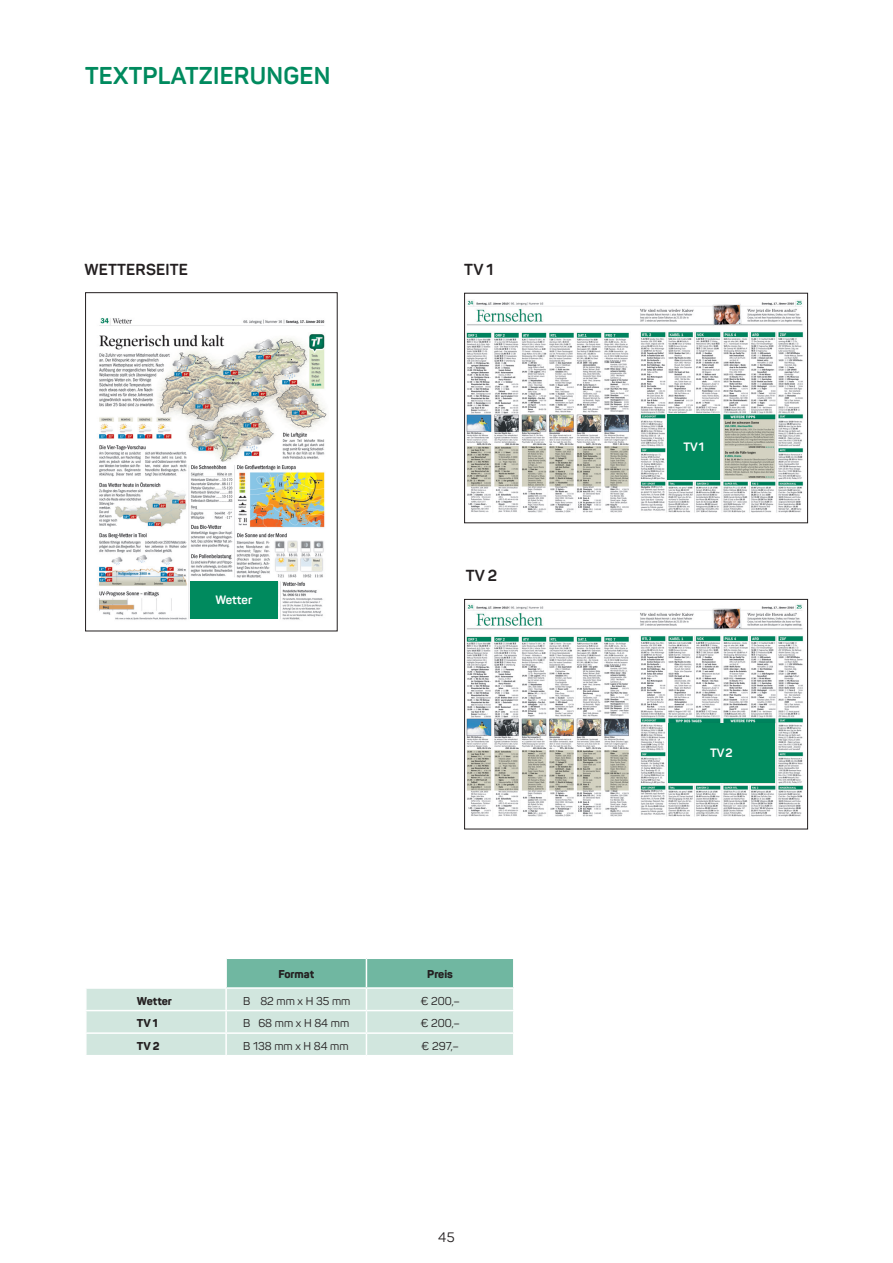
<style>
.page{position:relative;width:893px;height:1263px;background:#fff}
.page>*{position:absolute;margin:0;border:0;box-sizing:border-box;transform-origin:0 0}
.t1{font:700 24px "Panton";letter-spacing:.01em;color:#008a5e}
.t2{font:700 15.75px "Panton";letter-spacing:.01em;color:#231f20}
.t3{font:13.5px "Panton";color:#231f20}
.t4{font:700 12px "Panton";color:#fff}
.t5{font:11.25px "Panton";color:#231f20}
.t6{font:800 11.25px "Panton";color:#231f20}
</style>
<div class="page">
<div style="left:85px;top:292px;width:252px;height:339px;border:1px solid #231f20"></div>
<div style="left:86px;top:303px;width:242px;height:320px;background:#fff"></div>
<img style="left:99px;top:318px;width:228px;height:302px">
<div style="left:190px;top:581px;width:88px;height:38px;background:#008a5e"></div>
<div style="left:464px;top:599px;width:344px;height:230px;border:1px solid #231f20"></div>
<div style="left:467px;top:603px;width:338px;height:233px;background:#fff"></div>
<img style="left:467px;top:604px;width:337px;height:212px">
<div style="left:668px;top:723px;width:107px;height:60px;background:#008a5e"></div>
<div style="left:464px;top:293px;width:344px;height:230px;border:1px solid #231f20"></div>
<div style="left:467px;top:300px;width:338px;height:232px;background:#fff"></div>
<img style="left:467px;top:300px;width:337px;height:213px">
<div style="left:667px;top:414px;width:53px;height:65px;background:#008a5e"></div>
<svg style="left:86px;top:958px;width:428px;height:97px;background:#c3dfd6"></svg>
<hr style="left:85px;top:987px;width:141px;height:2px;background:#fff">
<hr style="left:226px;top:987px;width:140px;height:2px;background:#fff">
<hr style="left:85px;top:1010px;width:141px;height:1px;background:#fff">
<hr style="left:226px;top:1032px;width:140px;height:2px;background:#fff">
<hr style="left:226px;top:1010px;width:140px;height:1px;background:#fff">
<hr style="left:85px;top:1032px;width:141px;height:2px;background:#fff">
<hr style="left:366px;top:1010px;width:149px;height:1px;background:#fff">
<h1 class="t1" style="left:85px;top:61px;width:247px">TEXTPLATZIERUNGEN</h1>
<h2 class="t2" style="left:85px;top:259px;width:105px">WETTERSEITE</h2>
<p class="t4" style="left:215px;top:592px;width:38px">Wetter</p>
<h2 class="t2" style="left:464px;top:259px;width:31px">TV 1</h2>
<h2 class="t2" style="left:466px;top:565px;width:33px">TV 2</h2>
<p class="t6" style="left:278px;top:967px;width:37px">Format</p>
<p class="t6" style="left:427px;top:967px;width:27px">Preis</p>
<p class="t6" style="left:137px;top:993px;width:37px">Wetter</p>
<p class="t5" style="left:243px;top:994px;width:109px">B 82 mm x H 35 mm</p>
<p class="t5" style="left:420px;top:994px;width:41px">€ 200,–</p>
<p class="t6" style="left:137px;top:1016px;width:22px">TV 1</p>
<p class="t5" style="left:243px;top:1016px;width:108px">B 68 mm x H 84 mm</p>
<p class="t5" style="left:420px;top:1016px;width:41px">€ 200,–</p>
<p class="t6" style="left:137px;top:1038px;width:24px">TV 2</p>
<p class="t5" style="left:243px;top:1039px;width:107px">B 138 mm x H 84 mm</p>
<p class="t5" style="left:421px;top:1039px;width:39px">€ 297,–</p>
<p class="t3" style="left:438px;top:1229px;width:18px">45</p>
<p class="t4" style="left:683px;top:439px;width:22px">TV 1</p>
<p class="t4" style="left:710px;top:746px;width:24px">TV 2</p>
</div>
